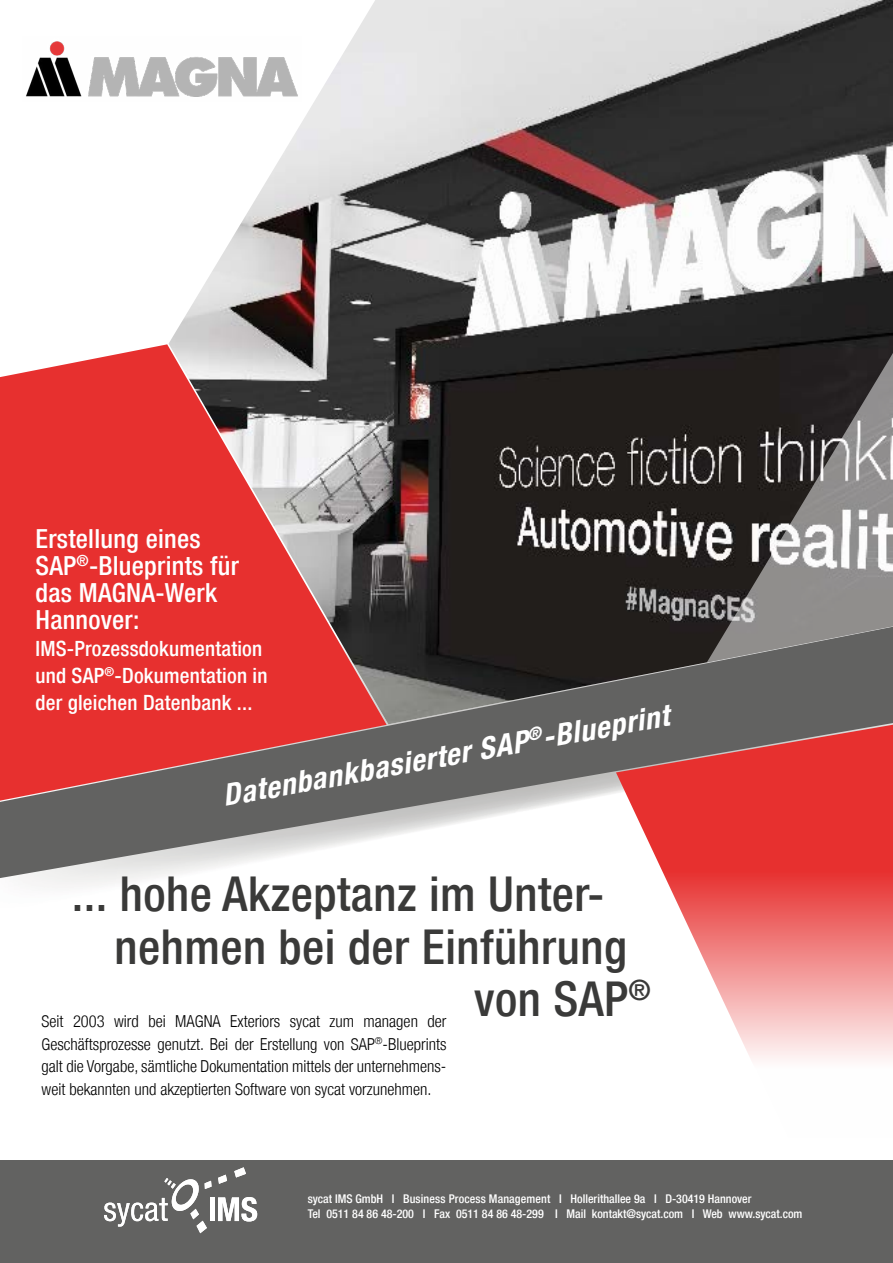
<style>
.page{position:relative;width:893px;height:1263px;background:#fff}
.page>*{position:absolute;margin:0;border:0;box-sizing:border-box;transform-origin:0 0}
.t1{font:500 condensed 48px "Helvetica Neue LT";letter-spacing:.01em;color:#3a3a39}
.t2{font:italic 700 condensed 30px "Helvetica Neue LT";color:#fff}
.t3{font:500 condensed 26.25px/27px "Helvetica Neue LT";letter-spacing:.01em;color:#fff}
.t4{font:500 condensed 21px/27px "Helvetica Neue LT";letter-spacing:.01em;color:#fff}
.t5{font:300 condensed 16.5px/22.5px "Helvetica Neue LT";color:#000;text-align:justify}
.t6{font:500 condensed 12px/15px "Helvetica Neue LT";color:#fff}
</style>
<div class="page">
<div style="left:0;top:1161px;width:893px;height:102px;background:#626261"></div>
<img style="left:169px;top:0;width:724px;height:627px">
<svg style="left:0;top:344px;width:387px;height:283px;background:#cb5958"></svg>
<svg style="left:707px;top:332px;width:186px;height:295px;background:#5f5c5b"></svg>
<img style="left:26px;top:36px;width:276px;height:66px">
<svg style="left:0;top:627px;width:893px;height:251px;background:#9b6867"></svg>
<svg style="left:616px;top:722px;width:277px;height:338px"></svg>
<svg style="left:104px;top:1178px;width:108px;height:55px"></svg>
<svg style="left:218px;top:1175px;width:9px;height:9px"></svg>
<svg style="left:234px;top:1167px;width:12px;height:10px"></svg>
<hr style="left:210px;top:1197px;width:4px;height:24px;background:#fff">
<svg style="left:218px;top:1197px;width:39px;height:24px"></svg>
<h3 class="t3" style="left:35px;top:525px;width:205px">Erstellung eines<br>SAP<sup>®</sup>-Blueprints für das MAGNA-Werk<br>Hannover:</h3>
<p class="t4" style="left:35px;top:635px;width:234px">IMS-Prozessdokumentation und SAP<sup>®</sup>-Dokumentation in der gleichen Datenbank ...</p>
<h2 class="t2" style="left:219px;top:777px;width:454px;rotate:-10deg">Datenbankbasierter SAP<sup>®</sup>-Blueprint</h2>
<h1 class="t1" style="left:72px;top:865px;width:534px">... hohe Akzeptanz im Unter-</h1>
<h1 class="t1" style="left:115px;top:918px;width:514px">nehmen bei der Einführung</h1>
<h1 class="t1" style="left:474px;top:970px;width:178px">von SAP<sup>®</sup></h1>
<p class="t5" style="left:42px;top:1010px;width:406px">Seit 2003 wird bei MAGNA Exteriors sycat zum managen der Geschäftsprozesse genutzt. Bei der Erstellung von SAP<sup>®</sup>-Blueprints galt die Vorgabe, sämtliche Dokumentation mittels der unternehmens&shy;weit bekannten und akzeptierten Software von sycat vorzunehmen.</p>
<p class="t6" style="left:308px;top:1191px;width:496px">sycat IMS GmbH I Business Process Management I Hollerithallee 9a I D-30419 Hannover<br>Tel 0511 84 86 48-200 I Fax 0511 84 86 48-299 I Mail kontakt@sycat.com I Web www.sycat.com</p>
</div>
